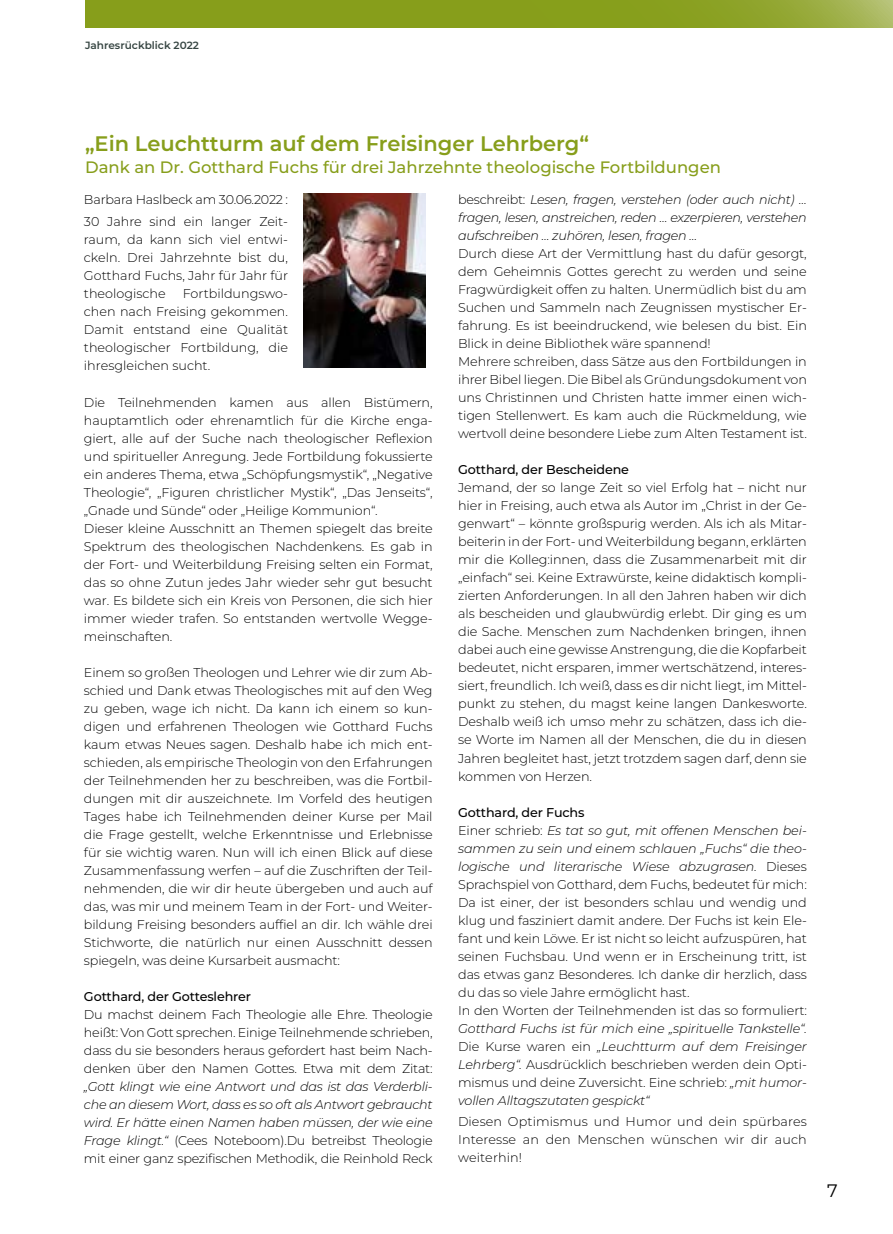
<style>
.page{position:relative;width:893px;height:1234px;background:#fff}
.page>*{position:absolute;margin:0;border:0;box-sizing:border-box;transform-origin:0 0}
.t1{font:600 21px "Montserrat";color:#879e1b}
.t2{font:18px "Montserrat";color:#000}
.t3{font:500 16.5px "Montserrat";color:#879e1b}
.t4{font:300 12.75px/18px "Montserrat";letter-spacing:-.01em;color:#000;text-align:justify}
.t5{font:italic 300 12.75px/18px "Montserrat";letter-spacing:-.02em;color:#000;text-align:justify}
.t6{font:500 12.75px "Montserrat";letter-spacing:-.01em;color:#000}
.t7{font:600 10.5px "Montserrat";color:#364542}
.s1{font-style:normal}
.s2{font-weight:500}
.s3{font-style:italic}
</style>
<div class="page">
<svg style="left:85px;top:0;width:808px;height:28px;background:#8ba123"></svg>
<img style="left:304px;top:193px;width:122px;height:175px">
<p class="t7" style="left:85px;top:38px;width:115px">Jahresrückblick 2022</p>
<h1 class="t1" style="left:85px;top:128px;width:505px">„Ein Leuchtturm auf dem Freisinger Lehrberg“</h1>
<p class="t3" style="left:85px;top:156px;width:637px">Dank an Dr. Gotthard Fuchs für drei Jahrzehnte theologische Fortbildungen</p>
<p class="t4" style="left:84px;top:188px;width:206px;line-height:22.5px">Barbara Haslbeck am 30.06.2022 :<br>30 Jahre sind ein langer Zeit-</p>
<p class="t4" style="left:84px;top:230px;width:206px">raum, da kann sich viel entwi&shy;ckeln. Drei Jahrzehnte bist du, Gotthard Fuchs, Jahr für Jahr für theologische</p>
<p class="t4" style="left:84px;top:284px;width:206px;text-indent:99px">Fortbildungswo&shy;chen nach Freising gekommen.<br>Damit entstand eine Qualität theologischer Fortbildung, die ihresgleichen sucht.</p>
<p class="t4" style="left:84px;top:392px;width:350px;text-align:left">Die Teilnehmenden kamen aus allen Bistümern, hauptamtlich oder ehrenamtlich für die Kirche enga&shy;giert, alle auf der Suche nach theologischer Reflexion und spiritueller Anregung. Jede Fortbildung fokussierte ein anderes Thema, etwa „Schöpfungsmystik“, „Negative Theologie“, „Figuren christlicher Mystik“, „Das Jenseits“, „Gnade und Sünde“ oder „Heilige Kommunion“.<br>Dieser kleine Ausschnitt an Themen spiegelt das breite Spektrum des theologischen Nachdenkens. Es gab in der Fort- und Weiterbildung Freising selten ein Format, das so ohne Zutun jedes Jahr wieder sehr gut besucht war. Es bildete sich ein Kreis von Personen, die sich hier immer wieder trafen. So entstanden wertvolle Wegge&shy;meinschaften.</p>
<p class="t4" style="left:84px;top:662px;width:350px">Einem so großen Theologen und Lehrer wie dir zum Ab&shy;schied und Dank etwas Theologisches mit auf den Weg zu geben, wage ich nicht. Da kann ich einem so kun&shy;digen und erfahrenen Theologen wie Gotthard Fuchs kaum etwas Neues sagen. Deshalb habe ich mich ent&shy;schieden, als empirische Theologin von den Erfahrungen der Teilnehmenden her zu beschreiben, was die Fortbil&shy;dungen mit dir auszeichnete. Im Vorfeld des heutigen Tages habe ich Teilnehmenden deiner Kurse per Mail die Frage gestellt, welche Erkenntnisse und Erlebnisse für sie wichtig waren. Nun will ich einen Blick auf diese Zusammenfassung werfen – auf die Zuschriften der Teil&shy;nehmenden, die wir dir heute übergeben und auch auf das, was mir und meinem Team in der Fort- und Weiter&shy;bildung Freising besonders auffiel an dir. Ich wähle drei Stichworte, die natürlich nur einen Ausschnitt dessen spiegeln, was deine Kursarbeit ausmacht:</p>
<p class="t6" style="left:84px;top:987px;width:169px">Gotthard, der Gotteslehrer</p>
<p class="t4" style="left:84px;top:1004px;width:350px">Du machst deinem Fach Theologie alle Ehre. Theologie heißt: Von Gott sprechen. Einige Teilnehmende schrieben, dass du sie besonders heraus gefordert hast beim Nach&shy;denken über den Namen Gottes. Etwa mit dem Zitat:</p>
<p class="t5" style="left:84px;top:1076px;width:350px">„Gott klingt wie eine Antwort und das ist das Verderbli&shy;che an diesem Wort, dass es so oft als Antwort gebraucht wird. Er hätte einen Namen haben müssen, der wie eine Frage klingt.“ <span class="s1">(Cees Noteboom).Du betreibst Theologie mit einer ganz spezifischen Methodik, die Reinhold Reck</span></p>
<p class="t5" style="left:458px;top:190px;width:350px"><span class="s1">beschreibt:</span> Lesen, fragen, verstehen (oder auch nicht) … fragen, lesen, anstreichen, reden … exzerpieren, verstehen aufschreiben … zuhören, lesen, fragen …</p>
<p class="t4" style="left:458px;top:244px;width:350px;text-align:left">Durch diese Art der Vermittlung hast du dafür gesorgt, dem Geheimnis Gottes gerecht zu werden und seine Fragwürdigkeit offen zu halten. Unermüdlich bist du am Suchen und Sammeln nach Zeugnissen mystischer Er&shy;fahrung. Es ist beeindruckend, wie belesen du bist. Ein Blick in deine Bibliothek wäre spannend!<br>Mehrere schreiben, dass Sätze aus den Fortbildungen in ihrer Bibel liegen. Die Bibel als Gründungsdokument von uns Christinnen und Christen hatte immer einen wich&shy;tigen Stellenwert. Es kam auch die Rückmeldung, wie wertvoll deine besondere Liebe zum Alten Testament ist.</p>
<p class="t6" style="left:458px;top:460px;width:172px">Gotthard, der Bescheidene</p>
<p class="t4" style="left:458px;top:478px;width:350px">Jemand, der so lange Zeit so viel Erfolg hat – nicht nur hier in Freising, auch etwa als Autor im „Christ in der Ge&shy;genwart“ – könnte großspurig werden. Als ich als Mitar&shy;beiterin in der Fort- und Weiterbildung begann, erklärten mir die Kolleg:innen, dass die Zusammenarbeit mit dir „einfach“ sei. Keine Extrawürste, keine didaktisch kompli&shy;zierten Anforderungen. In all den Jahren haben wir dich als bescheiden und glaubwürdig erlebt. Dir ging es um die Sache. Menschen zum Nachdenken bringen, ihnen dabei auch eine gewisse Anstrengung, die die Kopfarbeit bedeutet, nicht ersparen, immer wertschätzend, interes&shy;siert, freundlich. Ich weiß, dass es dir nicht liegt, im Mittel&shy;punkt zu stehen, du magst keine langen Dankesworte.<br>Deshalb weiß ich umso mehr zu schätzen, dass ich die&shy;se Worte im Namen all der Menschen, die du in diesen Jahren begleitet hast, jetzt trotzdem sagen darf, denn sie kommen von Herzen.</p>
<p class="t4" style="left:458px;top:802px;width:350px;text-align:left"><span class="s2">Gotthard, der Fuchs<br></span>Einer schrieb: <span class="s3">Es tat so gut, mit offenen Menschen bei&shy;sammen zu sein und einem schlauen „Fuchs“ die theo&shy;logische und literarische Wiese abzugrasen.</span> Dieses Sprachspiel von Gotthard, dem Fuchs, bedeutet für mich:<br>Da ist einer, der ist besonders schlau und wendig und klug und fasziniert damit andere. Der Fuchs ist kein Ele&shy;fant und kein Löwe. Er ist nicht so leicht aufzuspüren, hat seinen Fuchsbau. Und wenn er in Erscheinung tritt, ist das etwas ganz Besonderes. Ich danke dir herzlich, dass du das so viele Jahre ermöglicht hast.<br>In den Worten der Teilnehmenden ist das so formuliert:</p>
<p class="t5" style="left:458px;top:1018px;width:350px">Gotthard Fuchs ist für mich eine „spirituelle Tankstelle“.<br><span class="s1">Die Kurse waren ein</span> „Leuchtturm auf dem Freisinger Lehrberg“. <span class="s1">Ausdrücklich beschrieben werden dein Opti&shy;mismus und deine Zuversicht. Eine schrieb:</span> „mit humor&shy;vollen Alltagszutaten gespickt“</p>
<p class="t4" style="left:458px;top:1111px;width:350px">Diesen Optimismus und Humor und dein spürbares Interesse an den Menschen wünschen wir dir auch weiterhin!</p>
<h2 class="t2" style="left:827px;top:1178px;width:12px">7</h2>
</div>
